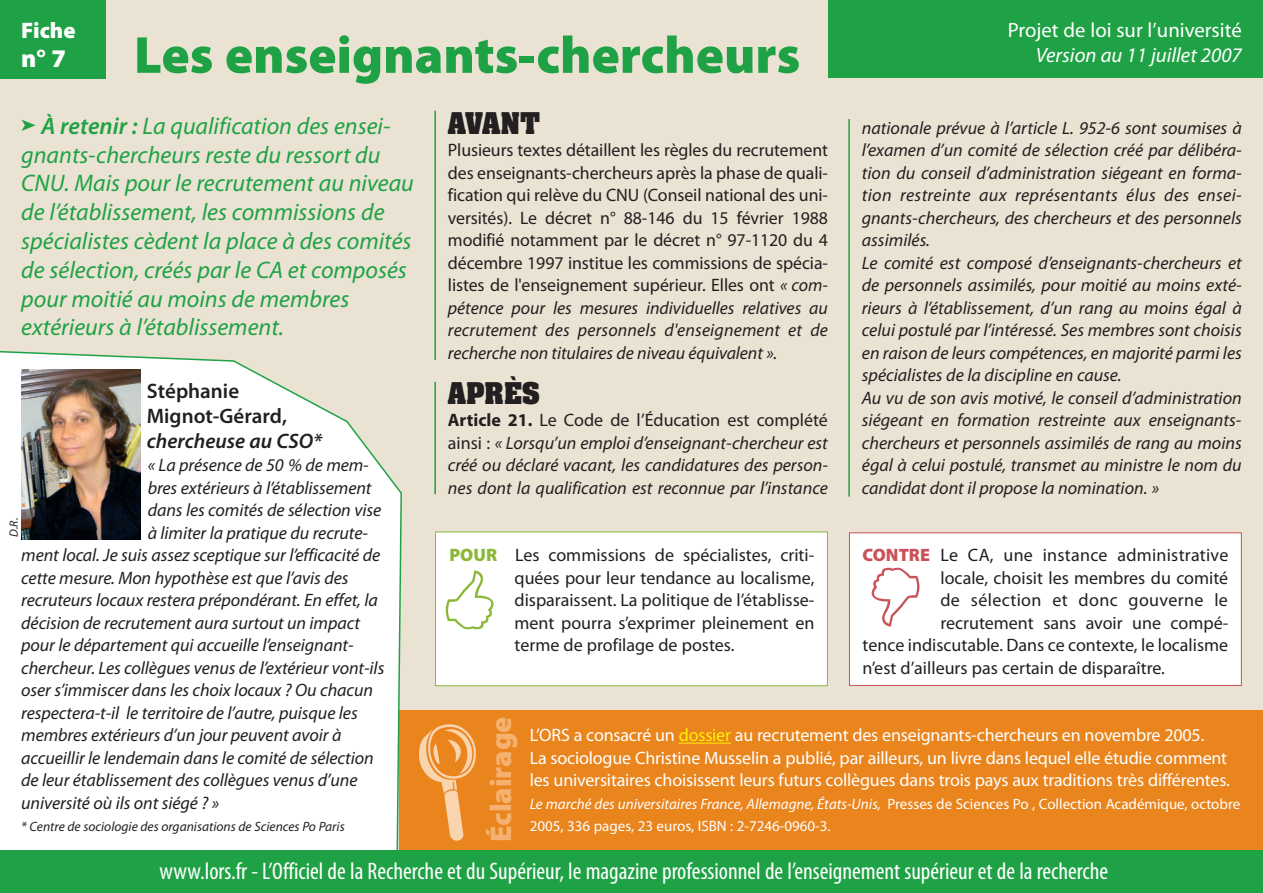
<style>
.page{position:relative;width:1263px;height:893px;background:#eae3d3}
.page>*{position:absolute;margin:0;border:0;box-sizing:border-box;transform-origin:0 0}
.t1{font:900 52.5px "Myriad Pro";color:#1fa245}
.t2{font:900 30px "Myriad Pro";color:#f4b170}
.t3{font:700 25.5px "Aachen Std";color:#231f20}
.t4{font:900 25.5px "Myriad Pro";color:#fff}
.t5{font:italic 24px/28.8px "Myriad Pro";color:#1fa245}
.t6{font:condensed 24px "Myriad Pro";color:#fff}
.t7{font:900 22.5px "Myriad Pro";color:#fff}
.t8{font:600 21px/25.2px "Myriad Pro";color:#231f20}
.t9{font:italic 600 21px "Myriad Pro";color:#231f20}
.t10{font:20.7px "Myriad Pro";color:#fff}
.t11{font:italic 20.7px "Myriad Pro";color:#fff}
.t12{font:italic 18px/22.5px "Myriad Pro";color:#231f20;text-align:justify}
.t13{font:18px/22.5px "Myriad Pro";color:#231f20;text-align:justify}
.t14{font:18px/22.5px "Myriad Pro";letter-spacing:-.01em;color:#fff}
.t15{font:18px "Myriad Pro";letter-spacing:.02em;color:#231f20}
.t16{font:15px/22.5px "Myriad Pro";color:#fff}
.t17{font:italic 13.5px "Myriad Pro";color:#231f20}
.t18{font:italic 12px "Myriad Pro";color:#231f20}
.s1{font-weight:600}
.s2{font-style:italic}
.s3{font-weight:700;font-style:normal}
.s4{font-style:normal}
.s5{font-weight:900;color:#8ab836}
.s6{font-weight:900;color:#c95359}
.s7{color:#fff101}
</style>
<div class="page">
<div style="left:399px;top:710px;width:864px;height:174px;background:#ea841d"></div>
<div style="left:828px;top:0;width:435px;height:77px;background:#1fa245"></div>
<div style="left:0;top:0;width:106px;height:78px;background:#1fa245"></div>
<div style="left:435px;top:532px;width:392px;height:154px;background:#fff"></div>
<div style="left:435px;top:531px;width:393px;height:155px;border:1px solid #8ab836"></div>
<div style="left:849px;top:533px;width:392px;height:152px;background:#fff"></div>
<div style="left:849px;top:532px;width:393px;height:154px;border:1px solid #c95359"></div>
<hr style="left:434px;top:111px;width:2px;height:249px;background:#1fa245">
<hr style="left:434px;top:382px;width:2px;height:112px;background:#1fa245">
<hr style="left:848px;top:119px;width:2px;height:378px;background:#1fa245">
<hr style="left:679px;top:743px;width:52px;height:1px;background:#fff101">
<svg style="left:0;top:351px;width:402px;height:499px;background:#fbfbf9"></svg>
<div style="left:0;top:850px;width:1263px;height:43px;background:#1fa245"></div>
<img style="left:22px;top:369px;width:118px;height:170px">
<p class="t7" style="left:21px;top:22px;width:56px">Fiche</p>
<h3 class="t4" style="left:21px;top:49px;width:46px">n° 7</h3>
<h1 class="t1" style="left:134px;top:35px;width:668px">Les enseignants-chercheurs</h1>
<p class="t10" style="left:1008px;top:22px;width:235px">Projet de loi sur l’université</p>
<p class="t11" style="left:1036px;top:47px;width:208px">Version au 11 juillet 2007</p>
<p class="t5" style="left:21px;top:113px;width:394px">➤ <span class="s1">À retenir :</span> La qualification des ensei&shy;gnants-chercheurs reste du ressort du CNU. Mais pour le recrutement au niveau de l’établissement, les commissions de spécialistes cèdent la place à des comités de sélection, créés par le CA et composés pour moitié au moins de membres extérieurs à l’établissement.</p>
<p class="t8" style="left:147px;top:380px;width:142px">Stéphanie<br>Mignot-Gérard,</p>
<p class="t9" style="left:147px;top:433px;width:177px">chercheuse au CSO*</p>
<p class="t12" style="left:148px;top:455px;width:223px">« La présence de 50 % de mem-</p>
<p class="t12" style="left:148px;top:478px;width:225px">bres extérieurs à l’établissement</p>
<p class="t12" style="left:148px;top:500px;width:235px">dans les comités de sélection vise</p>
<p class="t12" style="left:148px;top:523px;width:222px">à limiter la pratique du recrute-</p>
<p class="t12" style="left:21px;top:545px;width:361px">ment local. Je suis assez sceptique sur l’efficacité de</p>
<p class="t12" style="left:21px;top:568px;width:329px">cette mesure. Mon hypothèse est que l’avis des</p>
<p class="t12" style="left:21px;top:590px;width:358px">recruteurs locaux restera prépondérant. En effet, la</p>
<p class="t12" style="left:21px;top:613px;width:340px">décision de recrutement aura surtout un impact</p>
<p class="t12" style="left:21px;top:635px;width:334px">pour le département qui accueille l’enseignant-</p>
<p class="t12" style="left:21px;top:658px;width:365px">chercheur. Les collègues venus de l’extérieur vont-ils</p>
<p class="t12" style="left:21px;top:680px;width:353px">oser s’immiscer dans les choix locaux ? Ou chacun</p>
<p class="t12" style="left:21px;top:703px;width:338px">respectera-t-il le territoire de l’autre, puisque les</p>
<p class="t12" style="left:21px;top:725px;width:322px">membres extérieurs d’un jour peuvent avoir à</p>
<p class="t12" style="left:21px;top:748px;width:354px">accueillir le lendemain dans le comité de sélection</p>
<p class="t12" style="left:21px;top:770px;width:338px">de leur établissement des collègues venus d’une</p>
<p class="t12" style="left:21px;top:793px;width:199px">université où ils ont siégé ? »</p>
<p class="t17" style="left:21px;top:822px;width:325px">* Centre de sociologie des organisations de Sciences Po Paris</p>
<p class="t18" style="left:9px;top:537px;width:20px;rotate:-90deg">D.R.</p>
<h3 class="t3" style="left:448px;top:110px;width:93px">AVANT</h3>
<p class="t13" style="left:448px;top:140px;width:382px">Plusieurs textes détaillent les règles du recrutement des enseignants-chercheurs après la phase de quali&shy;fication qui relève du CNU (Conseil national des uni&shy;versités). Le décret n° 88-146 du 15 février 1988 modifié notamment par le décret n° 97-1120 du 4 décembre 1997 institue les commissions de spécia&shy;listes de l'enseignement supérieur. Elles ont <span class="s2">« com&shy;pétence pour les mesures individuelles relatives au recrutement des personnels d'enseignement et de recherche non titulaires de niveau équivalent ».</span></p>
<h3 class="t3" style="left:448px;top:380px;width:94px">APRÈS</h3>
<p class="t12" style="left:448px;top:410px;width:381px"><span class="s3">Article 21.</span> <span class="s4">Le Code de l’Éducation est complété ainsi :</span> « Lorsqu’un emploi d’enseignant-chercheur est créé ou déclaré vacant, les candidatures des person&shy;nes dont la qualification est reconnue par l’instance</p>
<p class="t12" style="left:862px;top:118px;width:381px;text-align:left">nationale prévue à l’article L. 952-6 sont soumises à l’examen d’un comité de sélection créé par délibéra&shy;tion du conseil d’administration siégeant en forma&shy;tion restreinte aux représentants élus des ensei&shy;gnants-chercheurs, des chercheurs et des personnels assimilés.<br>Le comité est composé d’enseignants-chercheurs et de personnels assimilés, pour moitié au moins exté&shy;rieurs à l’établissement, d’un rang au moins égal à celui postulé par l’intéressé. Ses membres sont choisis en raison de leurs compétences, en majorité parmi les spécialistes de la discipline en cause.<br>Au vu de son avis motivé, le conseil d’administration siégeant en formation restreinte aux enseignants&shy;chercheurs et personnels assimilés de rang au moins égal à celui postulé, transmet au ministre le nom du candidat dont il propose la nomination. »</p>
<p class="t13" style="left:514px;top:545px;width:301px;text-indent:-65px"><span class="s5">POUR</span> Les commissions de spécialistes, criti&shy;quées pour leur tendance au localisme, disparaissent. La politique de l’établisse&shy;ment pourra s’exprimer pleinement en terme de profilage de postes.</p>
<p class="t13" style="left:862px;top:545px;width:367px"><span class="s6">CONTRE</span> Le CA, une instance administrative</p>
<p class="t13" style="left:940px;top:568px;width:289px">locale, choisit les membres du comité</p>
<p class="t15" style="left:940px;top:593px;width:289px">de sélection et donc gouverne le</p>
<p class="t13" style="left:940px;top:613px;width:289px">recrutement sans avoir une compé-</p>
<p class="t13" style="left:862px;top:635px;width:367px">tence indiscutable. Dans ce contexte, le localisme</p>
<p class="t13" style="left:862px;top:658px;width:304px">n’est d’ailleurs pas certain de disparaître.</p>
<h2 class="t2" style="left:490px;top:842px;width:128px;rotate:-90deg">Éclairage</h2>
<p class="t14" style="left:530px;top:725px;width:702px">L’ORS a consacré un <span class="s7">dossier</span> au recrutement des enseignants-chercheurs en novembre 2005.<br>La sociologue Christine Musselin a publié, par ailleurs, un livre dans lequel elle étudie comment les universitaires choisissent leurs futurs collègues dans trois pays aux traditions très différentes.</p>
<p class="t16" style="left:530px;top:794px;width:712px"><span class="s2">Le marché des universitaires France, Allemagne, États-Unis,</span> Presses de Sciences Po , Collection Académique, octobre<br>2005, 336 pages, 23 euros, ISBN : 2-7246-0960-3.</p>
<h3 class="t6" style="left:159px;top:863px;width:950px">www.lors.fr - L’Officiel de la Recherche et du Supérieur, le magazine professionnel de l’enseignement supérieur et de la recherche</h3>
</div>
